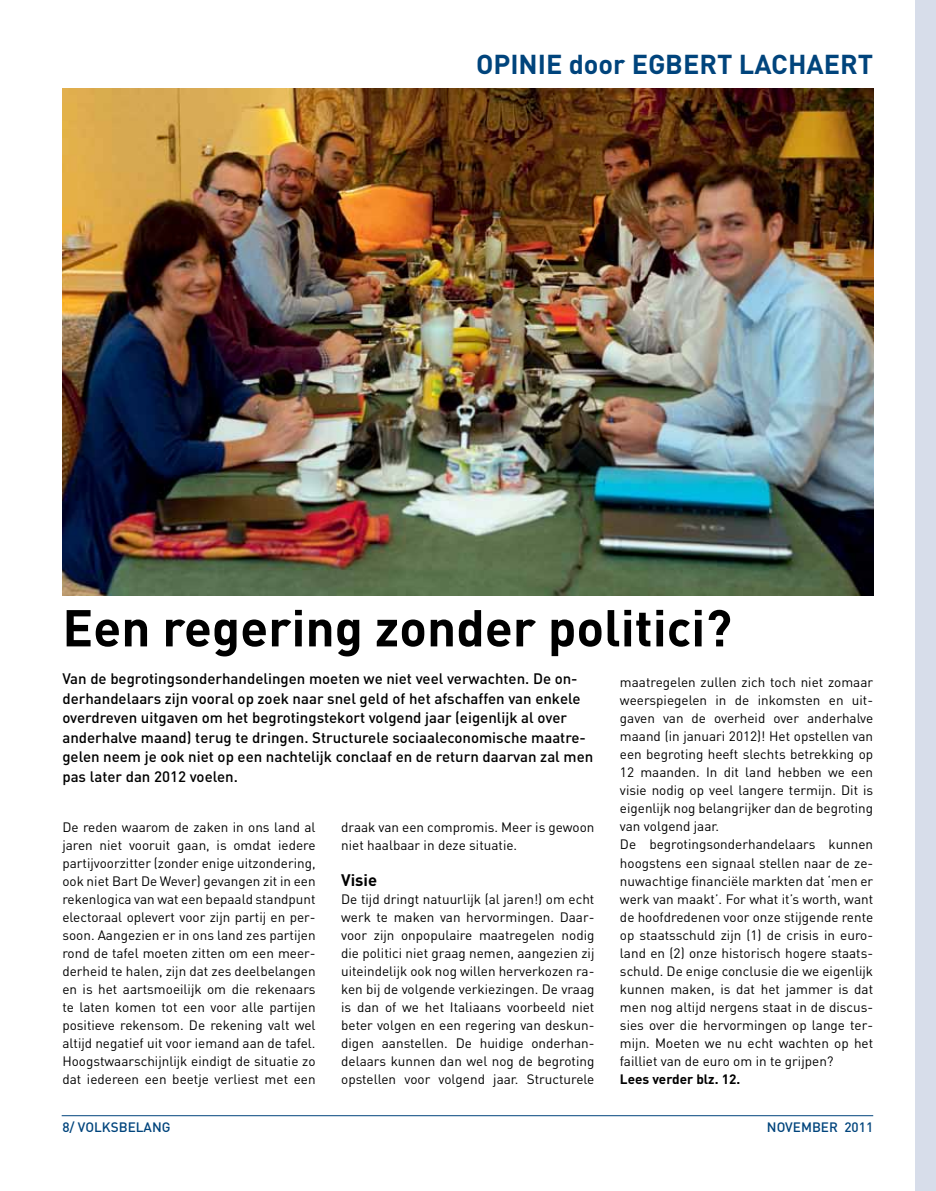
<style>
.page{position:relative;width:936px;height:1191px;background:#fff}
.page>*{position:absolute;margin:0;border:0;box-sizing:border-box;transform-origin:0 0}
.t1{font:700 51px "DIN";color:#000}
.t2{font:700 27px "DIN";color:#00447c}
.t3{font:700 16.5px "DIN";color:#000}
.t4{font:500 15px/19.5px "DIN";color:#000}
.t5{font:13.5px/18px "DIN";color:#000;text-align:justify}
.t6{font:500 13.5px "DIN";color:#00447c}
.t7{font:700 13.5px "DIN";color:#000}
</style>
<div class="page">
<div style="left:915px;top:0;width:20px;height:1191px;background:#d7ddea"></div>
<hr style="left:62px;top:1115px;width:811px;height:1px;background:#00447c">
<img style="left:62px;top:88px;width:811px;height:507px">
<h2 class="t2" style="left:476px;top:46px;width:281px">opin ie door egbert lacha</h2>
<h2 class="t2" style="left:823px;top:46px;width:45px">ert</h2>
<h1 class="t1" style="left:62px;top:594px;width:671px">Een regering zonder politici?</h1>
<p class="t4" style="left:62px;top:668px;width:532px">Van de begrotingsonderhandelingen moeten we niet veel verwachten. De on&shy;derhandelaars zijn vooral op zoek naar snel geld of het afschaffen van enkele overdreven uitgaven om het begrotingstekort volgend jaar (eigenlijk al over anderhalve maand) terug te dringen. Structurele sociaaleconomische maatre&shy;gelen neem je ook niet op een nachtelijk conclaaf en de return daarvan zal men pas later dan 2012 voelen.</p>
<p class="t5" style="left:620px;top:674px;width:255px;text-align:left">maatregelen zullen zich toch niet zomaar weerspiegelen in de inkomsten en uit&shy;gaven van de overheid over anderhalve maand (in januari 2012)! Het opstellen van een begroting heeft slechts betrekking op 12 maanden. In dit land hebben we een visie nodig op veel langere termijn. Dit is eigenlijk nog belangrijker dan de begroting van volgend jaar.<br>De begrotingsonderhandelaars kunnen hoogstens een signaal stellen naar de ze&shy;nuwachtige financiële markten dat ‘men er werk van maakt’. For what it’s worth, want de hoofdredenen voor onze stijgende rente op staatsschuld zijn (1) de crisis in euro&shy;land en (2) onze historisch hogere staats&shy;schuld. De enige conclusie die we eigenlijk kunnen maken, is dat het jammer is dat men nog altijd nergens staat in de discus&shy;sies over die hervormingen op lange ter&shy;mijn. Moeten we nu echt wachten op het failliet van de euro om in te grijpen?</p>
<p class="t7" style="left:620px;top:1069px;width:122px">Lees verder blz. 12.</p>
<p class="t5" style="left:62px;top:818px;width:255px">De reden waarom de zaken in ons land al jaren niet vooruit gaan, is omdat iedere partijvoorzitter (zonder enige uitzondering, ook niet Bart De Wever) gevangen zit in een rekenlogica van wat een bepaald standpunt electoraal oplevert voor zijn partij en per&shy;soon. Aangezien er in ons land zes partijen rond de tafel moeten zitten om een meer&shy;derheid te halen, zijn dat zes deelbelangen en is het aartsmoeilijk om die rekenaars te laten komen tot een voor alle partijen positieve rekensom. De rekening valt wel altijd negatief uit voor iemand aan de tafel.<br>Hoogstwaarschijnlijk eindigt de situatie zo dat iedereen een beetje verliest met een</p>
<p class="t5" style="left:341px;top:818px;width:255px">draak van een compromis. Meer is gewoon niet haalbaar in deze situatie.</p>
<p class="t3" style="left:341px;top:868px;width:37px">Visie</p>
<p class="t5" style="left:341px;top:890px;width:255px">De tijd dringt natuurlijk (al jaren!) om echt werk te maken van hervormingen. Daar&shy;voor zijn onpopulaire maatregelen nodig die politici niet graag nemen, aangezien zij uiteindelijk ook nog willen herverkozen ra&shy;ken bij de volgende verkiezingen. De vraag is dan of we het Italiaans voorbeeld niet beter volgen en een regering van deskun&shy;digen aanstellen. De huidige onderhan&shy;delaars kunnen dan wel nog de begroting opstellen voor volgend jaar. Structurele</p>
<p class="t6" style="left:62px;top:1117px;width:110px">8/ VOLKSBELANG</p>
<p class="t6" style="left:766px;top:1118px;width:10px">nove</p>
<p class="t6" style="left:801px;top:1118px;width:74px">mber 2011</p>
</div>
